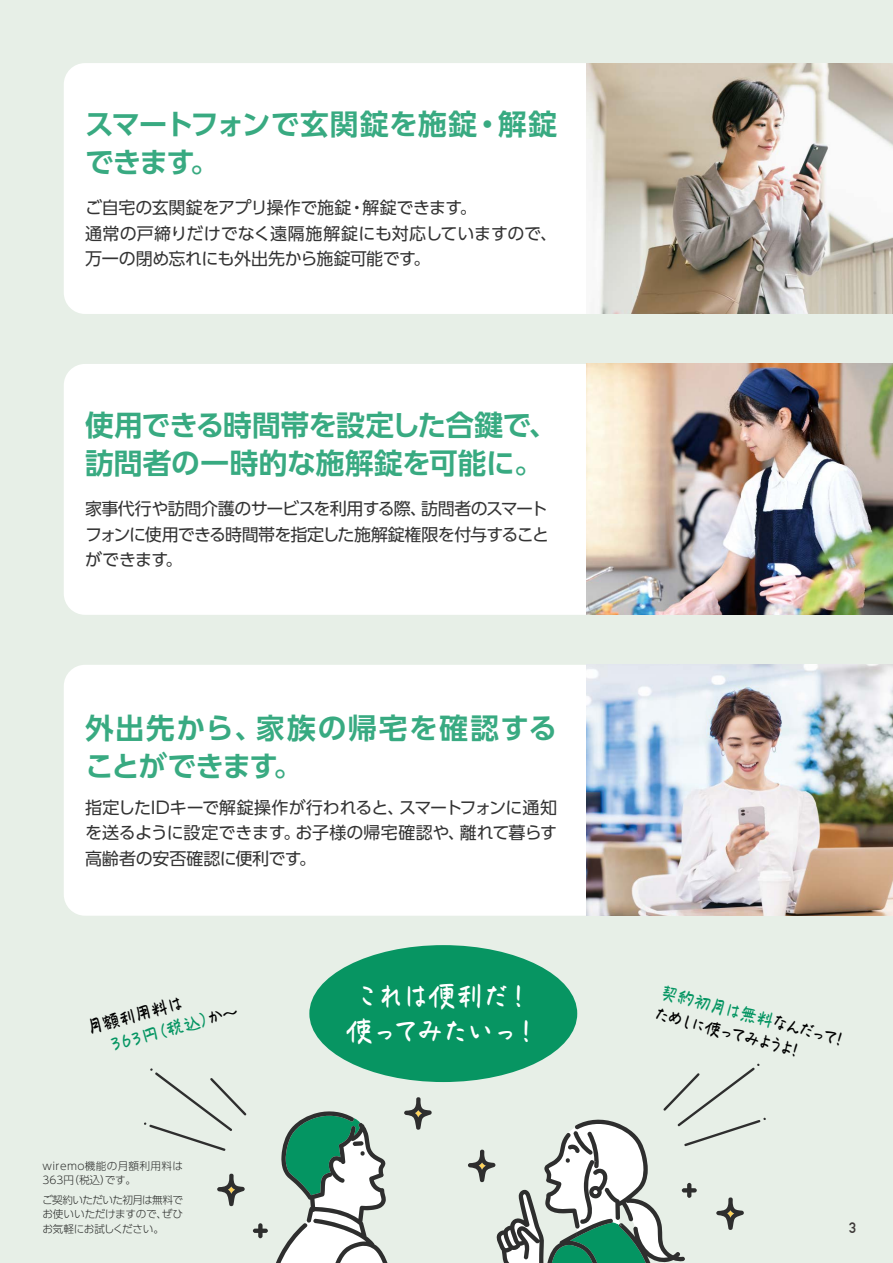
<style>
.page{position:relative;width:893px;height:1263px;background:#e7efe7}
.page>*{position:absolute;margin:0;border:0;box-sizing:border-box;transform-origin:0 0}
.t1{font:700 28.65px/38.2px "UD Shin Go Pro De";color:#079562}
.t2{font:700 28.65px/38.2px "UD Shin Go Pro De";letter-spacing:.055em;color:#079562}
.t3{font:700 28.65px/38.2px "UD Shin Go Pro De";letter-spacing:-.03em;color:#079562}
.t4{font:500 28.65px/35.1px "P Penpal Std N";letter-spacing:-.125em;color:#fff}
.t5{font:500 17.4px/22.5px "P Penpal Std N";color:#000}
.t6{font:500 17.4px/22.5px "P Penpal Std N";color:#049562}
.t7{font:16.95px/25.5px "UD Shin Go Pro";letter-spacing:-.02em;color:#000;text-align:justify}
.t8{font:700 14.85px "DIN Alternate";color:#3e3a39}
.t9{font:300 10.65px/14.9px "UD Shin Go Pro";letter-spacing:-.015em;color:#000;text-align:justify}
.t10{font:300 10.65px/14.9px "UD Shin Go Pro";letter-spacing:.035em;color:#000}
.s1{color:#000}
.s2{color:#049562}
</style>
<div class="page">
<svg style="left:276px;top:1111px;width:112px;height:152px"></svg>
<svg style="left:144px;top:1068px;width:102px;height:83px"></svg>
<svg style="left:404px;top:1097px;width:28px;height:33px"></svg>
<svg style="left:253px;top:1223px;width:15px;height:15px"></svg>
<svg style="left:217px;top:1173px;width:28px;height:34px"></svg>
<svg style="left:468px;top:1063px;width:298px;height:200px"></svg>
<div style="left:309px;top:945px;width:268px;height:137px;background:#079562;border-radius:50%"></div>
<div style="left:64px;top:63px;width:765px;height:251px;background:#fff;border-radius:21px"></div>
<div style="left:64px;top:364px;width:765px;height:251px;background:#fff;border-radius:21px"></div>
<div style="left:64px;top:665px;width:765px;height:251px;background:#fff;border-radius:21px"></div>
<img style="left:587px;top:63px;width:306px;height:251px">
<img style="left:587px;top:364px;width:306px;height:251px">
<img style="left:587px;top:665px;width:306px;height:251px">
<h1 class="t3" style="left:85px;top:104px;width:473px">スマートフォンで玄関錠を施錠・解錠できます。</h1>
<p class="t7" style="left:85px;top:194px;width:473px;text-align:left">ご自宅の玄関錠をアプリ操作で施錠・解錠できます。<br>通常の戸締りだけでなく遠隔施解錠にも対応していますので、万一の閉め忘れにも外出先から施錠可能です。</p>
<h1 class="t1" style="left:85px;top:405px;width:473px">使用できる時間帯を設定した合鍵で、訪問者の一時的な施解錠を可能に。</h1>
<p class="t7" style="left:85px;top:495px;width:465px">家事代行や訪問介護のサービスを利用する際、訪問者のスマートフォンに使用できる時間帯を指定した施解錠権限を付与することができます。</p>
<h1 class="t2" style="left:85px;top:708px;width:473px">外出先から、家族の帰宅を確認することができます。</h1>
<p class="t7" style="left:85px;top:794px;width:473px">指定したIDキーで解錠操作が行われると、スマートフォンに通知を送るように設定できます。お子様の帰宅確認や、離れて暮らす高齢者の安否確認に便利です。</p>
<p class="t6" style="left:84px;top:1016px;width:152px;rotate:-15deg"><span class="s1">月額利用料は</span>　363円（税込）<span class="s1">か～</span></p>
<p class="t10" style="left:43px;top:1158px;width:142px">wiremo機能の月額利用料は<br>363円（税込）です。</p>
<p class="t9" style="left:42px;top:1192px;width:142px">ご契約いただいた初月は無料でお使いいただけますので、ぜひお気軽にお試しください。</p>
<h1 class="t4" style="left:346px;top:977px;width:196px">これは便利だ！使ってみたいっ！</h1>
<p class="t5" style="left:663px;top:979px;width:196px;rotate:15deg"><span class="s2">契約初月は無料</span>なんだって！ためしに使ってみようよ！</p>
<p class="t8" style="left:849px;top:1217px;width:9px">3</p>
</div>
